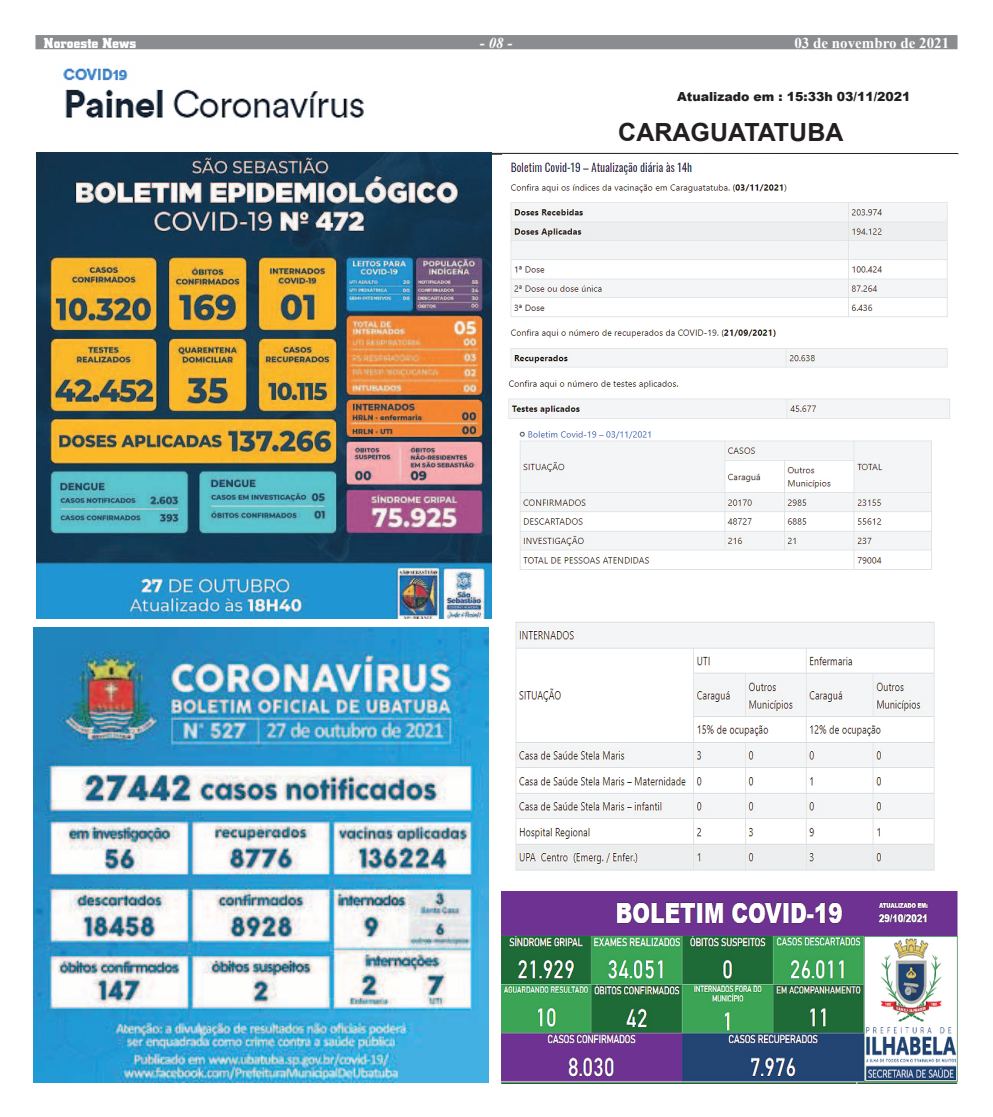
<style>
.page{position:relative;width:993px;height:1117px;background:#fff}
.page>*{position:absolute;margin:0;border:0;box-sizing:border-box;transform-origin:0 0}
.t1{font:700 25px "Arial";color:#231f20}
.t2{font:700 15px "Times New Roman";color:#fff}
.t3{font:700 15px "City D";letter-spacing:.005em;color:#fff}
.t4{font:italic 700 15px "Times New Roman";color:#fff}
.t5{font:900 12.5px "Arial";color:#231f20}
</style>
<div class="page">
<div style="left:35px;top:35px;width:922px;height:14px;background:#8a8c8f"></div>
<img style="left:63px;top:68px;width:301px;height:50px">
<hr style="left:36px;top:153px;width:921px;height:1px;background:#231f20">
<hr style="left:36px;top:154px;width:921px;height:1px;background:#231f20">
<img style="left:33px;top:627px;width:455px;height:454px">
<img style="left:36px;top:153px;width:455px;height:465px">
<img style="left:515px;top:622px;width:420px;height:249px">
<img style="left:501px;top:891px;width:456px;height:191px">
<img style="left:502px;top:154px;width:455px;height:214px">
<img style="left:508px;top:380px;width:442px;height:190px">
<p class="t2" style="left:794px;top:32px;width:156px">03 de novembro de 2021</p>
<p class="t4" style="left:480px;top:33px;width:34px">- 08 -</p>
<p class="t2" style="left:790px;top:32px;width:156px">08 de novembro de 2018</p>
<p class="t3" style="left:44px;top:35px;width:94px">Noroeste News</p>
<p class="t4" style="left:473px;top:33px;width:34px">- 04 -</p>
<p class="t5" style="left:676px;top:87px;width:235px">Atualizado em : 15:33h 03/11/2021</p>
<h1 class="t1" style="left:618px;top:115px;width:226px">CARAGUATATUBA</h1>
</div>
